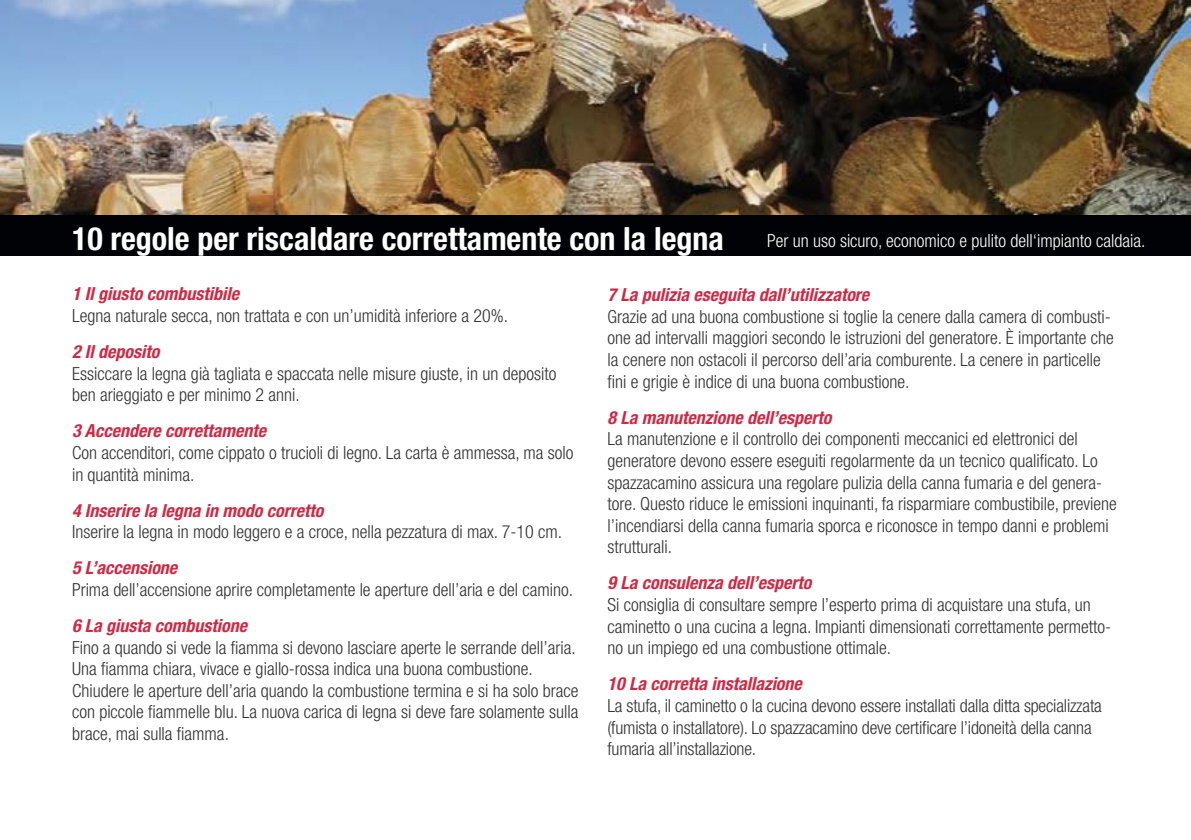
<style>
.page{position:relative;width:1191px;height:840px;background:#fff}
.page>*{position:absolute;margin:0;border:0;box-sizing:border-box;transform-origin:0 0}
.t1{font:700 condensed 32px "Helvetica Neue";color:#fff}
.t2{font:300 condensed 18px/21.6px "Helvetica Neue";color:#323232}
.t3{font:italic 700 condensed 18px "Helvetica Neue";color:#d12844}
.t4{font:300 condensed 18px "Helvetica Neue";color:#fff}
</style>
<div class="page">
<img style="left:0;top:0;width:1191px;height:216px">
<div style="left:0;top:216px;width:1191px;height:40px;background:#000205"></div>
<h1 class="t1" style="left:72px;top:219px;width:653px">10 regole per riscaldare correttamente con la legna</h1>
<p class="t4" style="left:767px;top:230px;width:380px">Per un uso sicuro, economico e pulito dell‘impianto caldaia.</p>
<p class="t3" style="left:72px;top:283px;width:169px">1 Il giusto combustibile</p>
<p class="t2" style="left:72px;top:304px;width:437px">Legna naturale secca, non trattata e con un’umidità inferiore a 20%.</p>
<p class="t3" style="left:72px;top:340px;width:89px">2 Il deposito</p>
<p class="t2" style="left:72px;top:362px;width:486px">Essiccare la legna già tagliata e spaccata nelle misure giuste, in un deposito ben arieggiato e per minimo 2 anni.</p>
<p class="t3" style="left:72px;top:420px;width:196px">3 Accendere correttamente</p>
<p class="t2" style="left:72px;top:441px;width:503px">Con accenditori, come cippato o trucioli di legno. La carta è ammessa, ma solo in quantità minima.</p>
<p class="t3" style="left:72px;top:499px;width:253px">4 Inserire la legna in modo corretto</p>
<p class="t2" style="left:72px;top:520px;width:491px">Inserire la legna in modo leggero e a croce, nella pezzatura di max. 7-10 cm.</p>
<p class="t3" style="left:72px;top:556px;width:107px">5 L’accensione</p>
<p class="t2" style="left:72px;top:578px;width:503px">Prima dell’accensione aprire completamente le aperture dell’aria e del camino.</p>
<p class="t3" style="left:72px;top:614px;width:177px">6 La giusta combustione</p>
<p class="t2" style="left:72px;top:636px;width:508px">Fino a quando si vede la fiamma si devono lasciare aperte le serrande dell’aria.<br>Una fiamma chiara, vivace e giallo-rossa indica una buona combustione.<br>Chiudere le aperture dell’aria quando la combustione termina e si ha solo brace con piccole fiammelle blu. La nuova carica di legna si deve fare solamente sulla brace, mai sulla fiamma.</p>
<p class="t3" style="left:607px;top:284px;width:263px">7 La pulizia eseguita dall’utilizzatore</p>
<p class="t2" style="left:607px;top:305px;width:508px">Grazie ad una buona combustione si toglie la cenere dalla camera di combusti&shy;one ad intervalli maggiori secondo le istruzioni del generatore. È importante che la cenere non ostacoli il percorso dell’aria comburente. La cenere in particelle fini e grigie è indice di una buona combustione.</p>
<p class="t3" style="left:607px;top:406px;width:225px">8 La manutenzione dell’esperto</p>
<p class="t2" style="left:607px;top:428px;width:511px">La manutenzione e il controllo dei componenti meccanici ed elettronici del generatore devono essere eseguiti regolarmente da un tecnico qualificato. Lo spazzacamino assicura una regolare pulizia della canna fumaria e del genera&shy;tore. Questo riduce le emissioni inquinanti, fa risparmiare combustibile, previene l’incendiarsi della canna fumaria sporca e riconosce in tempo danni e problemi strutturali.</p>
<p class="t3" style="left:607px;top:572px;width:205px">9 La consulenza dell’esperto</p>
<p class="t2" style="left:607px;top:593px;width:505px">Si consiglia di consultare sempre l’esperto prima di acquistare una stufa, un caminetto o una cucina a legna. Impianti dimensionati correttamente permetto&shy;no un impiego ed una combustione ottimale.</p>
<p class="t3" style="left:607px;top:672px;width:196px">10 La corretta installazione</p>
<p class="t2" style="left:607px;top:694px;width:496px">La stufa, il caminetto o la cucina devono essere installati dalla ditta specializzata (fumista o installatore). Lo spazzacamino deve certificare l’idoneità della canna fumaria all’installazione.</p>
</div>
